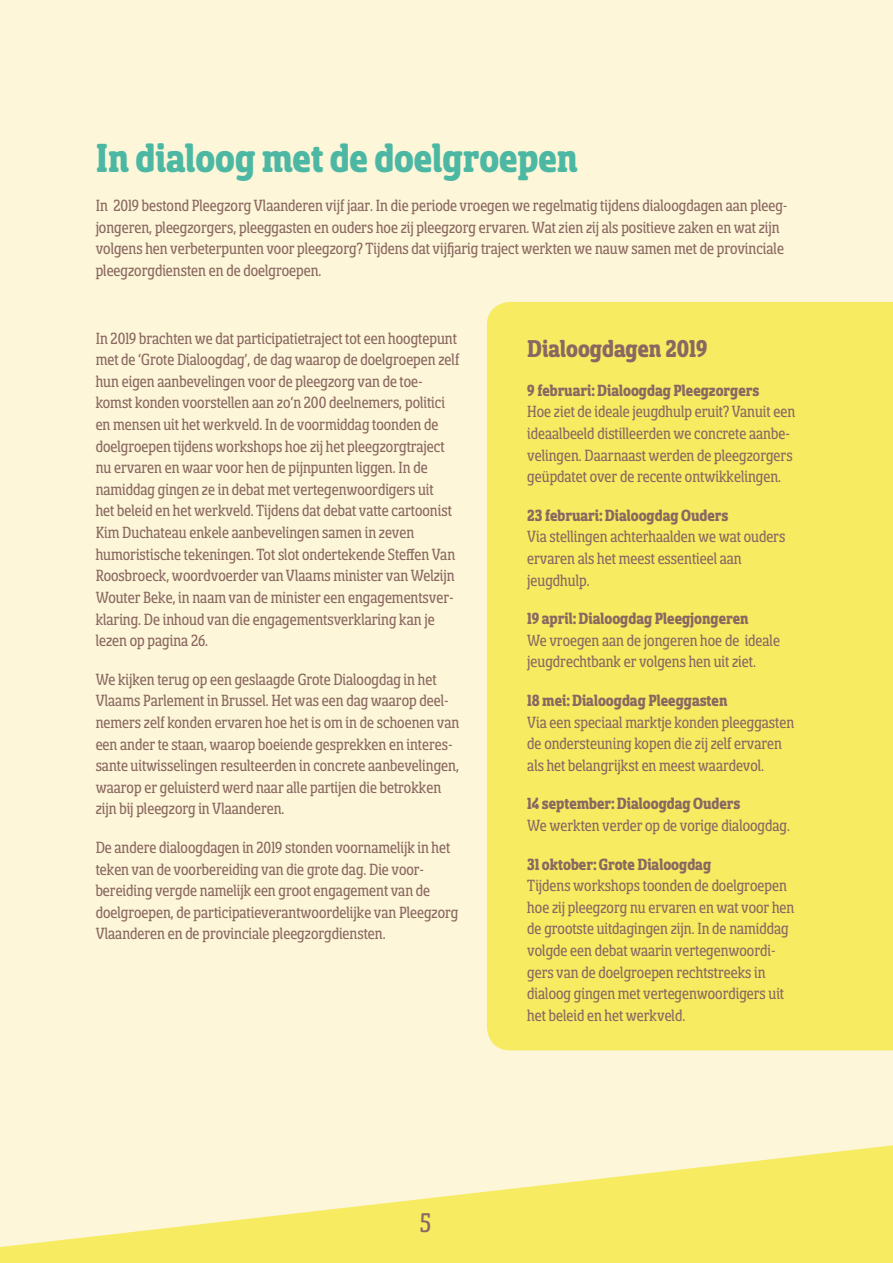
<style>
.page{position:relative;width:893px;height:1263px;background:#fdf6d8}
.page>*{position:absolute;margin:0;border:0;box-sizing:border-box;transform-origin:0 0}
.t1{font:45px "Sancoale Sl Sf Con Bol";color:#4cb8a4}
.t2{font:30px "Sancoale Sl Sf Con Reg";color:#8a6861}
.t3{font:27px "Sancoale Sl Sf Con Bol";color:#8a6861}
.t4{font:18px/21.6px "Sancoale Sl Sf Con Reg";color:#8a6861}
.t5{font:18px "Sancoale Sl Sf Con Bol";color:#8a6861}
</style>
<div class="page">
<svg style="left:0;top:1145px;width:893px;height:118px;fill:#f7eb61"></svg>
<div style="left:487px;top:302px;width:406px;height:748px;background:#f7eb61"></div>
<h1 class="t1" style="left:96px;top:136px;width:484px">In dialoog met de doelgroepen</h1>
<p class="t4" style="left:96px;top:195px;width:693px">In 2019 bestond Pleegzorg Vlaanderen vijf jaar. In die periode vroegen we regelmatig tijdens dialoogdagen aan pleeg&shy;jongeren, pleegzorgers, pleeggasten en ouders hoe zij pleegzorg ervaren. Wat zien zij als positieve zaken en wat zijn volgens hen verbeterpunten voor pleegzorg? Tijdens dat vijfjarig traject werkten we nauw samen met de provinciale pleegzorgdiensten en de doelgroepen.</p>
<p class="t4" style="left:96px;top:327px;width:365px">In 2019 brachten we dat participatietraject tot een hoogtepunt met de ‘Grote Dialoogdag’, de dag waarop de doelgroepen zelf hun eigen aanbevelingen voor de pleegzorg van de toe&shy;komst konden voorstellen aan zo’n 200 deelnemers, politici en mensen uit het werkveld. In de voormiddag toonden de doelgroepen tijdens workshops hoe zij het pleegzorgtraject nu ervaren en waar voor hen de pijnpunten liggen. In de namiddag gingen ze in debat met vertegenwoordigers uit<br>het beleid en het werkveld. Tijdens dat debat vatte cartoonist Kim Duchateau enkele aanbevelingen samen in zeven humoristische tekeningen. Tot slot ondertekende Steffen Van Roosbroeck, woordvoerder van Vlaams minister van Welzijn Wouter Beke, in naam van de minister een engagementsver&shy;klaring. De inhoud van die engagementsverklaring kan je lezen op pagina 26.</p>
<p class="t4" style="left:96px;top:668px;width:365px">We kijken terug op een geslaagde Grote Dialoogdag in het Vlaams Parlement in Brussel. Het was een dag waarop deel&shy;nemers zelf konden ervaren hoe het is om in de schoenen van een ander te staan, waarop boeiende gesprekken en interes&shy;sante uitwisselingen resulteerden in concrete aanbevelingen, waarop er geluisterd werd naar alle partijen die betrokken zijn bij pleegzorg in Vlaanderen.</p>
<p class="t4" style="left:96px;top:837px;width:364px">De andere dialoogdagen in 2019 stonden voornamelijk in het teken van de voorbereiding van die grote dag. Die voor&shy;bereiding vergde namelijk een groot engagement van de doelgroepen, de participatieverantwoordelijke van Pleegzorg Vlaanderen en de provinciale pleegzorgdiensten.</p>
<h3 class="t3" style="left:527px;top:335px;width:182px">Dialoogdagen 2019</h3>
<p class="t5" style="left:527px;top:381px;width:234px">9 februari: Dialoogdag Pleegzorgers</p>
<p class="t4" style="left:527px;top:401px;width:269px">Hoe ziet de ideale jeugdhulp eruit? Vanuit een ideaalbeeld distilleerden we concrete aanbe&shy;velingen. Daarnaast werden de pleegzorgers geüpdatet over de recente ontwikkelingen.</p>
<p class="t5" style="left:527px;top:506px;width:203px">23 februari: Dialoogdag Ouders</p>
<p class="t4" style="left:527px;top:526px;width:260px">Via stellingen achterhaalden we wat ouders ervaren als het meest essentieel aan jeugdhulp.</p>
<p class="t5" style="left:527px;top:609px;width:223px">19 april: Dialoogdag Pleegjongeren</p>
<p class="t4" style="left:527px;top:630px;width:254px">We vroegen aan de jongeren hoe de ideale jeugdrechtbank er volgens hen uit ziet.</p>
<p class="t5" style="left:527px;top:691px;width:202px">18 mei: Dialoogdag Pleeggasten</p>
<p class="t4" style="left:527px;top:711px;width:268px">Via een speciaal marktje konden pleeggasten de ondersteuning kopen die zij zelf ervaren als het belangrijkst en meest waardevol.</p>
<p class="t5" style="left:527px;top:795px;width:215px">14 september: Dialoogdag Ouders</p>
<p class="t4" style="left:527px;top:815px;width:264px">We werkten verder op de vorige dialoogdag.</p>
<p class="t5" style="left:527px;top:855px;width:185px">31 oktober: Grote Dialoogdag</p>
<p class="t4" style="left:527px;top:875px;width:269px">Tijdens workshops toonden de doelgroepen hoe zij pleegzorg nu ervaren en wat voor hen de grootste uitdagingen zijn. In de namiddag volgde een debat waarin vertegenwoordi&shy;gers van de doelgroepen rechtstreeks in dialoog gingen met vertegenwoordigers uit het beleid en het werkveld.</p>
<h2 class="t2" style="left:420px;top:1208px;width:13px">5</h2>
</div>
